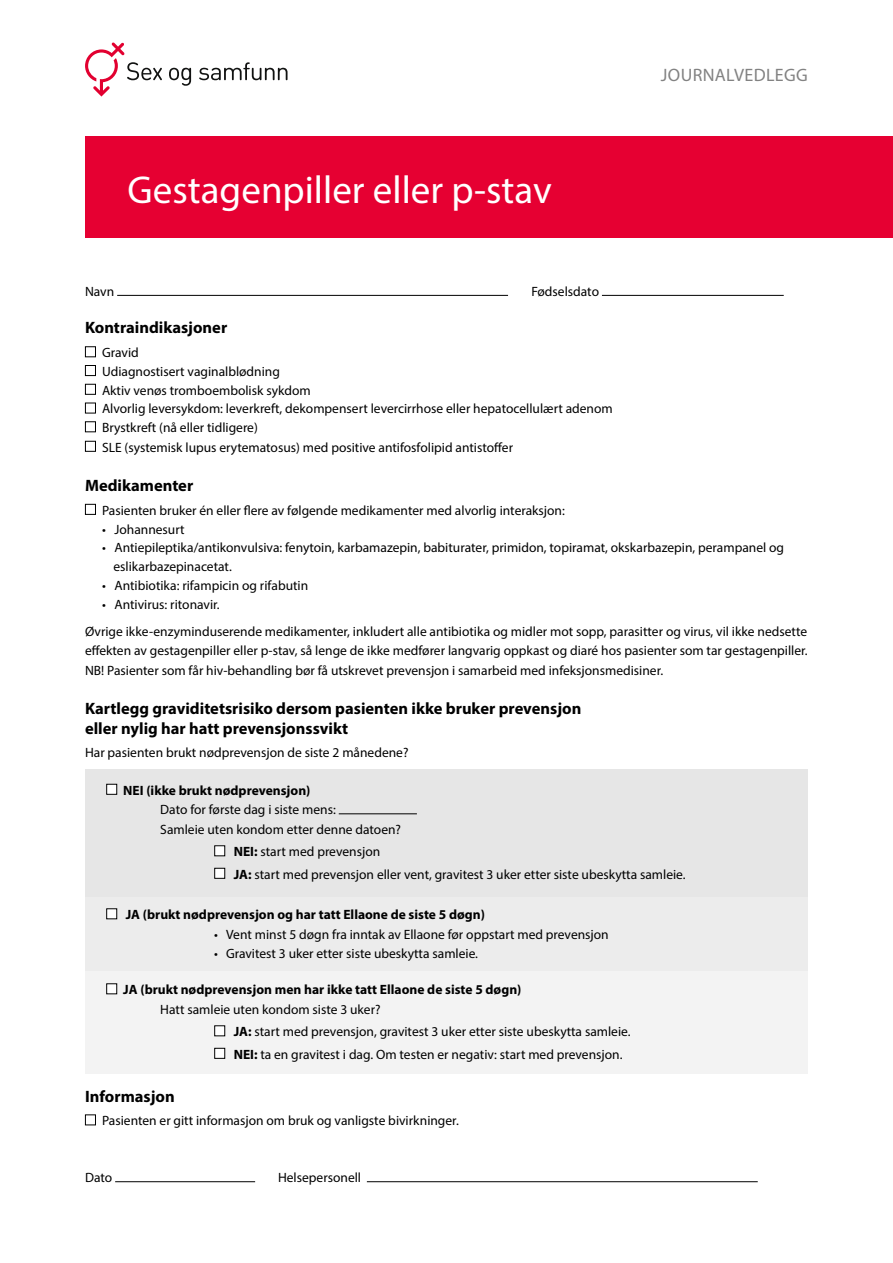
<style>
.page{position:relative;width:893px;height:1263px;background:#fff}
.page>*{position:absolute;margin:0;border:0;box-sizing:border-box;transform-origin:0 0}
.t1{font:39px "Myriad Pro";color:#fff}
.t2{font:18px "Myriad Pro";letter-spacing:.02em;color:#828282}
.t3{font:700 16.5px/19.8px "Myriad Pro";color:#000}
.t4{font:13.5px/18.9px "Myriad Pro";color:#000}
.t5{font:700 13.5px "Myriad Pro";color:#000}
.s1{font-weight:700}
</style>
<div class="page">
<svg style="left:85px;top:43px;width:77px;height:54px"></svg>
<svg style="left:169px;top:68px;width:22px;height:18px"></svg>
<svg style="left:199px;top:62px;width:89px;height:18px"></svg>
<div style="left:85px;top:137px;width:808px;height:101px;background:#e60032"></div>
<div style="left:85px;top:896px;width:723px;height:75px;background:#ececec"></div>
<div style="left:85px;top:769px;width:723px;height:127px;background:#e6e6e6"></div>
<div style="left:85px;top:971px;width:723px;height:103px;background:#f3f3f3"></div>
<div style="left:85px;top:346px;width:11px;height:11px;border:1px solid #000"></div>
<div style="left:85px;top:365px;width:11px;height:11px;border:1px solid #000"></div>
<div style="left:85px;top:384px;width:11px;height:11px;border:1px solid #000"></div>
<div style="left:85px;top:403px;width:11px;height:10px;border:1px solid #000"></div>
<div style="left:85px;top:421px;width:11px;height:11px;border:1px solid #000"></div>
<div style="left:85px;top:441px;width:11px;height:11px;border:1px solid #000"></div>
<div style="left:85px;top:504px;width:11px;height:11px;border:1px solid #000"></div>
<hr style="left:117px;top:295px;width:391px;height:1px;background:#000">
<hr style="left:602px;top:295px;width:182px;height:1px;background:#000">
<hr style="left:115px;top:1181px;width:140px;height:1px;background:#000">
<hr style="left:367px;top:1181px;width:391px;height:1px;background:#000">
<div style="left:107px;top:784px;width:10px;height:10px;background:#fff"></div>
<div style="left:106px;top:784px;width:11px;height:11px;border:1px solid #000"></div>
<hr style="left:339px;top:813px;width:78px;height:1px;background:#000">
<div style="left:215px;top:846px;width:10px;height:10px;background:#fff"></div>
<div style="left:214px;top:845px;width:11px;height:11px;border:1px solid #000"></div>
<div style="left:215px;top:868px;width:10px;height:10px;background:#fff"></div>
<div style="left:214px;top:868px;width:11px;height:11px;border:1px solid #000"></div>
<div style="left:107px;top:909px;width:10px;height:10px;background:#fff"></div>
<div style="left:106px;top:908px;width:11px;height:11px;border:1px solid #000"></div>
<div style="left:107px;top:984px;width:10px;height:10px;background:#fff"></div>
<div style="left:106px;top:983px;width:11px;height:11px;border:1px solid #000"></div>
<div style="left:215px;top:1026px;width:10px;height:10px;background:#fff"></div>
<div style="left:214px;top:1025px;width:11px;height:11px;border:1px solid #000"></div>
<div style="left:215px;top:1048px;width:10px;height:10px;background:#fff"></div>
<div style="left:214px;top:1048px;width:11px;height:11px;border:1px solid #000"></div>
<div style="left:85px;top:1114px;width:11px;height:11px;border:1px solid #000"></div>
<h1 class="t1" style="left:128px;top:166px;width:426px">Gestagenpiller eller p-stav</h1>
<p class="t4" style="left:85px;top:282px;width:31px">Navn</p>
<p class="t4" style="left:531px;top:282px;width:69px">Fødselsdato</p>
<h2 class="t2" style="left:661px;top:64px;width:148px">JOURNALVEDLEGG</h2>
<p class="t3" style="left:85px;top:317px;width:144px">Kontraindikasjoner</p>
<p class="t4" style="left:102px;top:343px;width:512px">Gravid<br>Udiagnostisert vaginalblødning<br>Aktiv venøs tromboembolisk sykdom<br>Alvorlig leversykdom: leverkreft, dekompensert levercirrhose eller hepatocellulært adenom Brystkreft (nå eller tidligere)<br>SLE (systemisk lupus erytematosus) med positive antifosfolipid antistoffer</p>
<p class="t3" style="left:85px;top:475px;width:110px">Medikamenter</p>
<p class="t4" style="left:102px;top:501px;width:464px">Pasienten bruker én eller flere av følgende medikamenter med alvorlig interaksjon:</p>
<p class="t4" style="left:102px;top:519px;width:84px">• Johannesurt</p>
<p class="t4" style="left:114px;top:538px;width:672px;text-indent:-11px">• Antiepileptika/antikonvulsiva: fenytoin, karbamazepin, babiturater, primidon, topiramat, okskarbazepin, perampanel og eslikarbazepinacetat.</p>
<p class="t4" style="left:102px;top:576px;width:208px">• Antibiotika: rifampicin og rifabutin</p>
<p class="t4" style="left:85px;top:591px;width:724px;line-height:27px;text-indent:17px">• Antivirus: ritonavir.<br>Øvrige ikke-enzyminduserende medikamenter, inkludert alle antibiotika og midler mot sopp, parasitter og virus, vil ikke nedsette</p>
<p class="t4" style="left:85px;top:640px;width:724px;line-height:19.5px">effekten av gestagenpiller eller p-stav, så lenge de ikke medfører langvarig oppkast og diaré hos pasienter som tar gestagenpiller.<br>NB! Pasienter som får hiv-behandling bør få utskrevet prevensjon i samarbeid med infeksjonsmedisiner.</p>
<p class="t3" style="left:85px;top:698px;width:498px">Kartlegg graviditetsrisiko dersom pasienten ikke bruker prevensjon eller nylig har hatt prevensjonssvikt</p>
<p class="t4" style="left:85px;top:743px;width:325px">Har pasienten brukt nødprevensjon de siste 2 månedene?</p>
<p class="t5" style="left:123px;top:781px;width:189px">NEI (ikke brukt nødprevensjon)</p>
<p class="t4" style="left:160px;top:800px;width:242px;line-height:19.5px">Dato for første dag i siste mens:<br>Samleie uten kondom etter denne datoen?</p>
<p class="t4" style="left:234px;top:840px;width:453px;line-height:22.5px"><span class="s1">NEI:</span> start med prevensjon<br><span class="s1">JA:</span> start med prevensjon eller vent, gravitest 3 uker etter siste ubeskytta samleie.</p>
<p class="t5" style="left:126px;top:906px;width:361px">JA (brukt nødprevensjon og har tatt Ellaone de siste 5 døgn)</p>
<p class="t4" style="left:214px;top:924px;width:396px">• Vent minst 5 døgn fra inntak av Ellaone før oppstart med prevensjon</p>
<p class="t4" style="left:214px;top:944px;width:265px">• Gravitest 3 uker etter siste ubeskytta samleie.</p>
<p class="t5" style="left:123px;top:981px;width:400px">JA (brukt nødprevensjon men har ikke tatt Ellaone de siste 5 døgn)</p>
<p class="t4" style="left:234px;top:998px;width:398px;line-height:22.5px;text-indent:-73px">Hatt samleie uten kondom siste 3 uker?<br><span class="s1">JA:</span> start med prevensjon, gravitest 3 uker etter siste ubeskytta samleie.<br><span class="s1">NEI:</span> ta en gravitest i dag. Om testen er negativ: start med prevensjon.</p>
<p class="t3" style="left:85px;top:1085px;width:91px">Informasjon</p>
<p class="t4" style="left:102px;top:1111px;width:358px">Pasienten er gitt informasjon om bruk og vanligste bivirkninger.</p>
<p class="t4" style="left:85px;top:1168px;width:29px">Dato</p>
<p class="t4" style="left:278px;top:1168px;width:85px">Helsepersonell</p>
</div>
